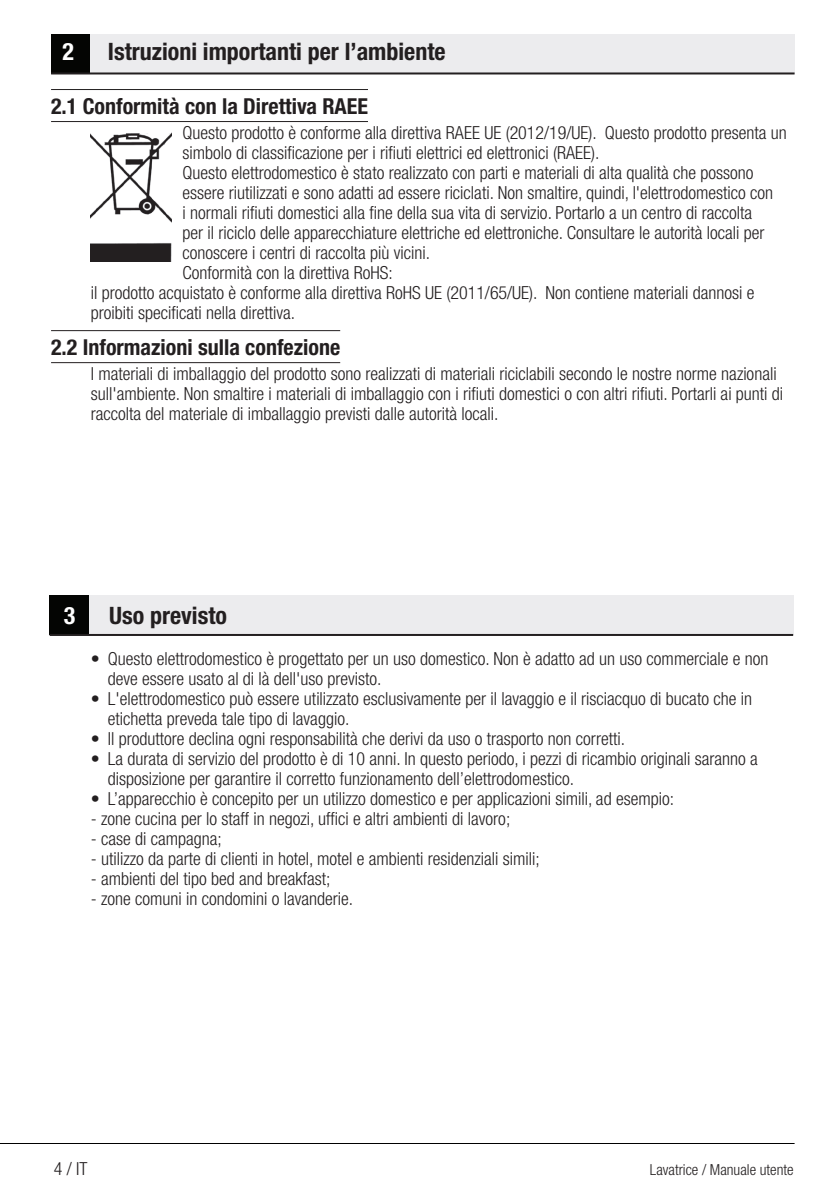
<style>
.page{position:relative;width:840px;height:1191px;background:#fff}
.page>*{position:absolute;margin:0;border:0;box-sizing:border-box;transform-origin:0 0}
.Unite_Baslik{font:700 condensed 24px "Helvetica Neue LT Pro";color:#231f20}
.Unite_Baslik-2{font:700 condensed 24px "Helvetica Neue LT Pro";color:#fff}
.Konu_Baslik{font:700 condensed 22px "Helvetica Neue LT Pro";color:#231f20}
.Normal_Yazi{font:300 condensed 18px/20px "Helvetica Neue LT Pro";color:#231f20}
.Girintili_Yazi{font:300 condensed 18px/20px "Helvetica Neue LT Pro";color:#231f20}
.t1{font:300 condensed 15.2px "Helvetica Neue LT Pro";color:#231f20}
</style>
<div class="page">
<hr style="left:0;top:1143px;width:794px;height:1px;background:#000">
<div style="left:51px;top:34px;width:39px;height:40px;background:#040503"></div>
<div style="left:90px;top:34px;width:704px;height:40px;background:#ececee"></div>
<hr style="left:51px;top:72px;width:743px;height:2px;background:#231f20">
<hr style="left:51px;top:121px;width:317px;height:1px;background:#231f20">
<hr style="left:51px;top:362px;width:289px;height:1px;background:#231f20">
<hr style="left:51px;top:89px;width:317px;height:1px;background:#231f20">
<img style="left:91px;top:133px;width:80px;height:128px">
<hr style="left:51px;top:330px;width:289px;height:1px;background:#231f20">
<div style="left:50px;top:595px;width:39px;height:40px;background:#040503"></div>
<div style="left:89px;top:595px;width:703px;height:40px;background:#ececee"></div>
<hr style="left:50px;top:634px;width:742px;height:2px;background:#231f20">
<p class="Unite_Baslik-2" style="left:62px;top:37px;width:13px">2</p>
<p class="Unite_Baslik" style="left:108px;top:37px;width:339px">Istruzioni importanti per l’ambiente</p>
<p class="Konu_Baslik" style="left:51px;top:92px;width:318px">2.1 Conformità con la Direttiva RAEE</p>
<p class="Normal_Yazi" style="left:182px;top:123px;width:605px">Questo prodotto è conforme alla direttiva RAEE UE (2012/19/UE). Questo prodotto presenta un simbolo di classificazione per i rifiuti elettrici ed elettronici (RAEE).</p>
<p class="Normal_Yazi" style="left:182px;top:163px;width:591px">Questo elettrodomestico è stato realizzato con parti e materiali di alta qualità che possono essere riutilizzati e sono adatti ad essere riciclati. Non smaltire, quindi, l'elettrodomestico con i normali rifiuti domestici alla fine della sua vita di servizio. Portarlo a un centro di raccolta per il riciclo delle apparecchiature elettriche ed elettroniche. Consultare le autorità locali per conoscere i centri di raccolta più vicini.</p>
<p class="Normal_Yazi" style="left:182px;top:263px;width:212px">Conformità con la direttiva RoHS:</p>
<p class="Normal_Yazi" style="left:91px;top:283px;width:664px">il prodotto acquistato è conforme alla direttiva RoHS UE (2011/65/UE). Non contiene materiali dannosi e proibiti specificati nella direttiva.</p>
<p class="Konu_Baslik" style="left:51px;top:333px;width:290px">2.2 Informazioni sulla confezione</p>
<p class="Normal_Yazi" style="left:91px;top:364px;width:693px">I materiali di imballaggio del prodotto sono realizzati di materiali riciclabili secondo le nostre norme nazionali sull'ambiente. Non smaltire i materiali di imballaggio con i rifiuti domestici o con altri rifiuti. Portarli ai punti di raccolta del materiale di imballaggio previsti dalle autorità locali.</p>
<p class="Unite_Baslik-2" style="left:64px;top:600px;width:13px">3</p>
<p class="Unite_Baslik" style="left:109px;top:600px;width:119px">Uso previsto</p>
<p class="Girintili_Yazi" style="left:108px;top:648px;width:661px;text-indent:-17px">• Questo elettrodomestico è progettato per un uso domestico. Non è adatto ad un uso commerciale e non deve essere usato al di là dell'uso previsto.</p>
<p class="Girintili_Yazi" style="left:108px;top:688px;width:645px;text-indent:-17px">• L'elettrodomestico può essere utilizzato esclusivamente per il lavaggio e il risciacquo di bucato che in etichetta preveda tale tipo di lavaggio.</p>
<p class="Girintili_Yazi" style="left:91px;top:728px;width:535px">• Il produttore declina ogni responsabilità che derivi da uso o trasporto non corretti.</p>
<p class="Girintili_Yazi" style="left:108px;top:748px;width:651px;text-indent:-17px">• La durata di servizio del prodotto è di 10 anni. In questo periodo, i pezzi di ricambio originali saranno a disposizione per garantire il corretto funzionamento dell’elettrodomestico.</p>
<p class="Girintili_Yazi" style="left:91px;top:788px;width:584px">• L’apparecchio è concepito per un utilizzo domestico e per applicazioni simili, ad esempio:</p>
<p class="Girintili_Yazi" style="left:91px;top:808px;width:421px">- zone cucina per lo staff in negozi, uffici e altri ambienti di lavoro;</p>
<p class="Girintili_Yazi" style="left:91px;top:828px;width:132px">- case di campagna;</p>
<p class="Girintili_Yazi" style="left:91px;top:848px;width:450px">- utilizzo da parte di clienti in hotel, motel e ambienti residenziali simili;</p>
<p class="Girintili_Yazi" style="left:91px;top:868px;width:241px">- ambienti del tipo bed and breakfast;</p>
<p class="Girintili_Yazi" style="left:91px;top:888px;width:264px">- zone comuni in condomini o lavanderie.</p>
<p class="Normal_Yazi" style="left:54px;top:1158px;width:35px">4 / IT</p>
<p class="t1" style="left:649px;top:1160px;width:145px">Lavatrice / Manuale utente</p>
</div>
